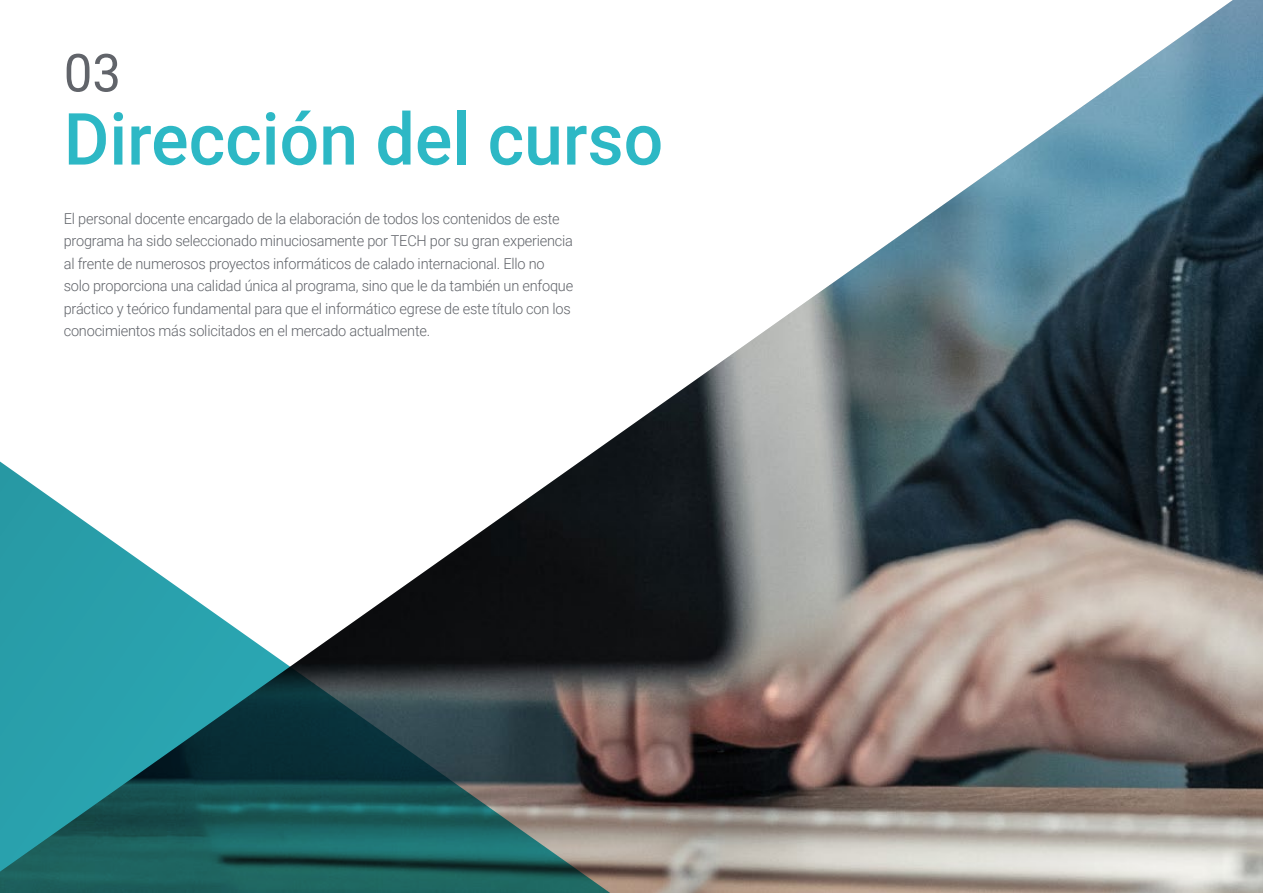
<style>
.page{position:relative;width:1263px;height:893px;background:#fff}
.page>*{position:absolute;margin:0;border:0;box-sizing:border-box;transform-origin:0 0}
.t1{font:500 72px "Roboto";color:#2db8c5}
.t2{font:52.5px "Roboto";color:#61646a}
.t3{font:300 15px/22.5px "Roboto";letter-spacing:-.015em;color:#61646a}
</style>
<div class="page">
<img style="left:602px;top:0;width:661px;height:893px">
<svg style="left:0;top:446px;width:640px;height:447px"></svg>
<h2 class="t2" style="left:64px;top:36px;width:59px">03</h2>
<h1 class="t1" style="left:64px;top:89px;width:601px">Dirección del curso</h1>
<p class="t3" style="left:64px;top:207px;width:511px">El personal docente encargado de la elaboración de todos los contenidos de este programa ha sido seleccionado minuciosamente por TECH por su gran experiencia al frente de numerosos proyectos informáticos de calado internacional. Ello no solo proporciona una calidad única al programa, sino que le da también un enfoque práctico y teórico fundamental para que el informático egrese de este título con los conocimientos más solicitados en el mercado actualmente.</p>
</div>
